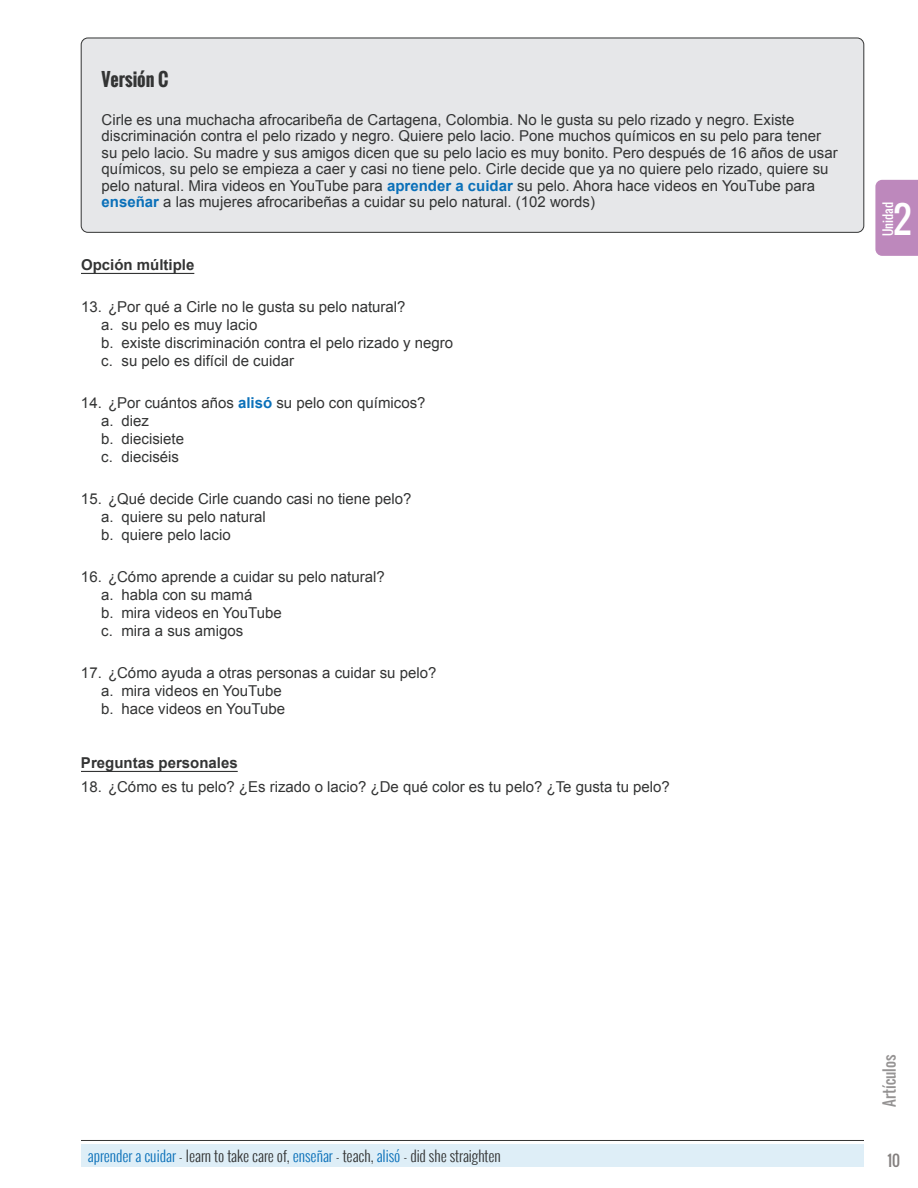
<style>
.page{position:relative;width:918px;height:1188px;background:#fff}
.page>*{position:absolute;margin:0;border:0;box-sizing:border-box;transform-origin:0 0}
.t1{font:36px "Oswald";color:#fff}
.t2{font:700 18px "Oswald";color:#333434}
.t3{font:15px/18px "Arial";color:#333434}
.t4{font:300 15px "Oswald";color:#333434}
.t5{font:700 15px "Arial";color:#333434}
.t6{font:15px "Oswald";color:#959393}
.t7{font:15px "Oswald";color:#84807f}
.t8{font:12px "Oswald";color:#fff}
.s1{font-weight:700;color:#0a70b9}
.s2{color:#0a70b9}
</style>
<div class="page">
<div style="left:875px;top:180px;width:43px;height:76px;background:#bd88bc"></div>
<div style="left:81px;top:38px;width:783px;height:194px;background:#e6e7e9;border-radius:7px"></div>
<div style="left:81px;top:38px;width:783px;height:195px;border:1px solid #333434;border-radius:7px"></div>
<hr style="left:81px;top:273px;width:113px;height:1px;background:#333434">
<hr style="left:81px;top:771px;width:157px;height:1px;background:#333434">
<div style="left:81px;top:1144px;width:783px;height:22px;background:#deeef7"></div>
<hr style="left:81px;top:1140px;width:783px;height:1px;background:#333434">
<p class="t2" style="left:102px;top:66px;width:68px">Versión C</p>
<p class="t3" style="left:102px;top:111px;width:738px;line-height:16.5px">Cirle es una muchacha afrocaribeña de Cartagena, Colombia. No le gusta su pelo rizado y negro. Existe discriminación contra el pelo rizado y negro. Quiere pelo lacio. Pone muchos químicos en su pelo para tener su pelo lacio. Su madre y sus amigos dicen que su pelo lacio es muy bonito. Pero después de 16 años de usar químicos, su pelo se empieza a caer y casi no tiene pelo. Cirle decide que ya no quiere pelo rizado, quiere su pelo natural. Mira videos en YouTube para <span class="s1">aprender a cuidar</span> su pelo. Ahora hace videos en YouTube para <span class="s1">enseñar</span> a las mujeres afrocaribeñas a cuidar su pelo natural. (102 words)</p>
<p class="t5" style="left:81px;top:255px;width:115px">Opción múltiple</p>
<p class="t3" style="left:101px;top:298px;width:354px;text-indent:-20px">13. ¿Por qué a Cirle no le gusta su pelo natural?<br>a. su pelo es muy lacio<br>b. existe discriminación contra el pelo rizado y negro c. su pelo es difícil de cuidar</p>
<p class="t3" style="left:101px;top:394px;width:326px;text-indent:-20px">14. ¿Por cuántos años <span class="s1">alisó</span> su pelo con químicos? a. diez<br>b. diecisiete<br>c. dieciséis</p>
<p class="t3" style="left:101px;top:490px;width:312px;text-indent:-20px">15. ¿Qué decide Cirle cuando casi no tiene pelo? a. quiere su pelo natural<br>b. quiere pelo lacio</p>
<p class="t3" style="left:101px;top:568px;width:285px;text-indent:-20px">16. ¿Cómo aprende a cuidar su pelo natural? a. habla con su mamá<br>b. mira videos en YouTube<br>c. mira a sus amigos</p>
<p class="t3" style="left:101px;top:664px;width:337px;text-indent:-20px">17. ¿Cómo ayuda a otras personas a cuidar su pelo? a. mira videos en YouTube<br>b. hace videos en YouTube</p>
<p class="t5" style="left:81px;top:753px;width:158px">Preguntas personales</p>
<p class="t3" style="left:81px;top:778px;width:590px">18. ¿Cómo es tu pelo? ¿Es rizado o lacio? ¿De qué color es tu pelo? ¿Te gusta tu pelo?</p>
<p class="t8" style="left:879px;top:236px;width:36px;rotate:-90deg">Unidad</p>
<h1 class="t1" style="left:894px;top:192px;width:19px">2</h1>
<p class="t4" style="left:88px;top:1144px;width:415px"><span class="s2">aprender a cuidar</span> - learn to take care of, <span class="s2">enseñar</span> - teach, <span class="s2">alisó</span> - did she straighten</p>
<p class="t6" style="left:878px;top:1107px;width:54px;rotate:-90deg">Artículos</p>
<p class="t7" style="left:887px;top:1149px;width:14px">10</p>
</div>
